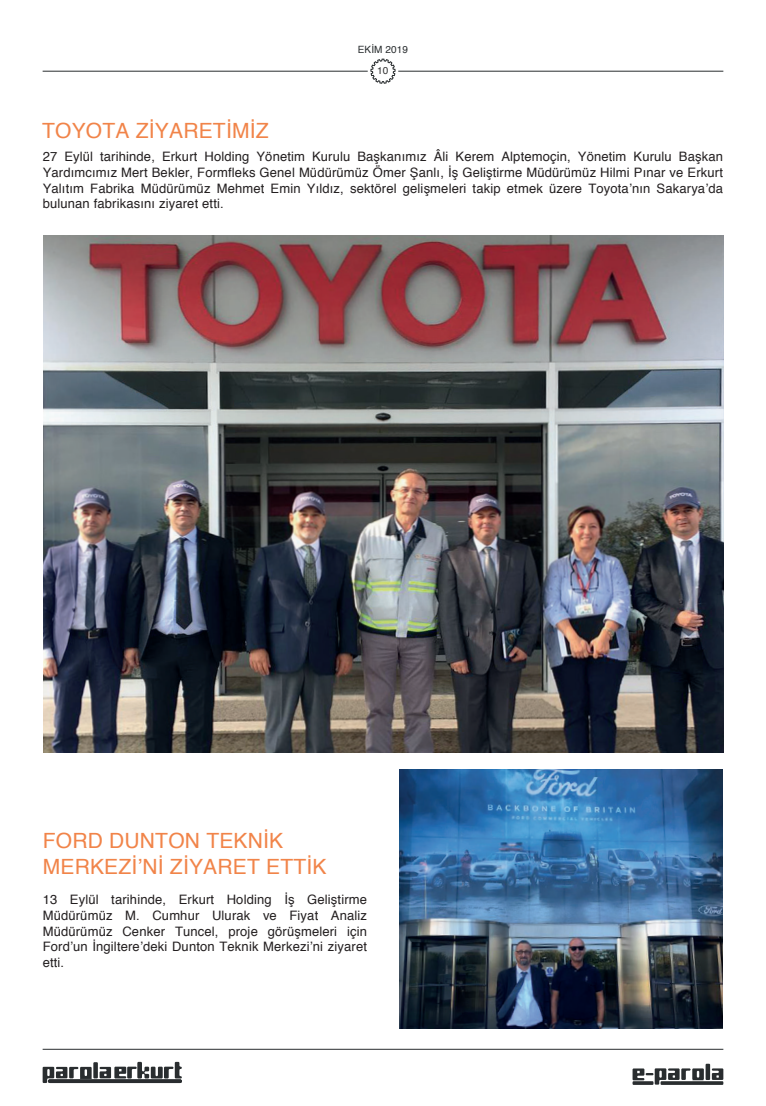
<style>
.page{position:relative;width:766px;height:1106px;background:#fff}
.page>*{position:absolute;margin:0;border:0;box-sizing:border-box;transform-origin:0 0}
.t1{font:21px/25.2px "Helvetica";letter-spacing:.01em;color:#f18449}
.t2{font:13px/15.6px "Helvetica";letter-spacing:.01em;color:#231f20;text-align:justify}
.t3{font:10px "Helvetica";letter-spacing:.01em;color:#292d2f}
.t4{font:10px "Helvetica";color:#323333}
</style>
<div class="page">
<hr style="left:43px;top:71px;width:324px;height:1px;background:#292d2f">
<hr style="left:398px;top:71px;width:325px;height:1px;background:#292d2f">
<svg style="left:370px;top:58px;width:26px;height:26px"></svg>
<hr style="left:43px;top:1048px;width:680px;height:1px;background:#292d2f">
<svg style="left:632px;top:1063px;width:91px;height:21px"></svg>
<hr style="left:660px;top:1081px;width:63px;height:3px;background:#292d2f">
<hr style="left:632px;top:1081px;width:21px;height:3px;background:#292d2f">
<svg style="left:43px;top:1061px;width:139px;height:22px"></svg>
<img style="left:44px;top:235px;width:679px;height:517px">
<img style="left:399px;top:769px;width:323px;height:259px">
<p class="t3" style="left:357px;top:42px;width:52px">EKİM 2019</p>
<h1 class="t1" style="left:42px;top:119px;width:228px">TOYOTA ZİYARETİMİZ</h1>
<p class="t4" style="left:377px;top:63px;width:13px">10</p>
<p class="t2" style="left:43px;top:149px;width:681px">27 Eylül tarihinde, Erkurt Holding Yönetim Kurulu Başkanımız Âli Kerem Alptemoçin, Yönetim Kurulu Başkan Yardımcımız Mert Bekler, Formfleks Genel Müdürümüz Ömer Şanlı, İş Geliştirme Müdürümüz Hilmi Pınar ve Erkurt Yalıtım Fabrika Müdürümüz Mehmet Emin Yıldız, sektörel gelişmeleri takip etmek üzere Toyota’nın Sakarya’da bulunan fabrikasını ziyaret etti.</p>
<h1 class="t1" style="left:43px;top:829px;width:285px">FORD DUNTON TEKNİK<br>MERKEZİ’Nİ ZİYARET ETTİK</h1>
<p class="t2" style="left:43px;top:892px;width:326px">13 Eylül tarihinde, Erkurt Holding İş Geliştirme Müdürümüz M. Cumhur Ulurak ve Fiyat Analiz Müdürümüz Cenker Tuncel, proje görüşmeleri için Ford’un İngiltere’deki Dunton Teknik Merkezi’ni ziyaret etti.</p>
</div>
